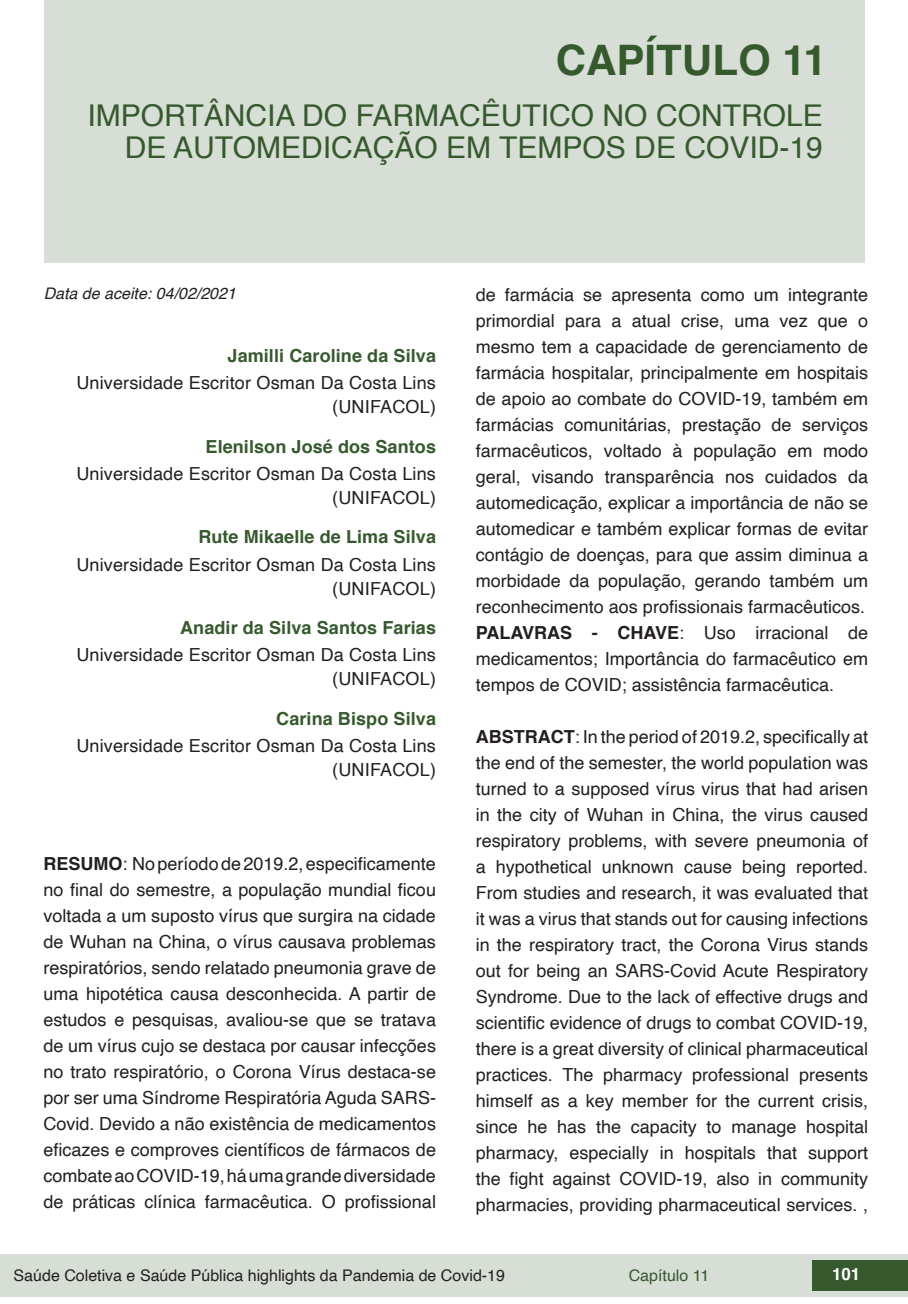
<style>
.page{position:relative;width:908px;height:1304px;background:#fff}
.page>*{position:absolute;margin:0;border:0;box-sizing:border-box;transform-origin:0 0}
.capítulos{font:700 42px "Helvetica";color:#36592e}
.nome_artigos{font:30px/32px "Helvetica";color:#36592e;text-align:right}
.Resumos_e_PC_TXT{font:18px/26px "Helvetica";color:#231f20;text-align:justify}
.info_autores{font:18px/24px "Helvetica";letter-spacing:.01em;color:#231f20;text-align:right}
.nome_autores{font:700 18px "Helvetica";letter-spacing:.005em;color:#36592e}
.t1{font:700 16.8px "Helvetica";color:#fff}
.t2{font:16px "Helvetica";color:#231f20}
.t3{font:italic 16px "Helvetica";color:#231f20}
.t4{font:16px "Helvetica";color:#36592e}
.s1{font-weight:700}
</style>
<div class="page">
<div style="left:0;top:1254px;width:906px;height:43px;background:#d7ded5"></div>
<div style="left:812px;top:1261px;width:95px;height:30px;background:#36592e"></div>
<div style="left:44px;top:0;width:819px;height:263px;background:#d7ded5"></div>
<p class="capítulos" style="left:555px;top:26px;width:272px">CAPÍTULO 11</p>
<p class="nome_artigos" style="left:87px;top:101px;width:736px">IMPORTÂNCIA DO FARMACÊUTICO NO CONTROLE<br>DE AUTOMEDICAÇÃO EM TEMPOS DE COVID-19</p>
<p class="t3" style="left:44px;top:280px;width:194px">Data de aceite: 04/02/2021</p>
<p class="nome_autores" style="left:227px;top:341px;width:210px">Jamilli Caroline da Silva</p>
<p class="info_autores" style="left:76px;top:372px;width:361px">Universidade Escritor Osman Da Costa Lins (UNIFACOL)</p>
<p class="nome_autores" style="left:205px;top:432px;width:232px">Elenilson José dos Santos</p>
<p class="info_autores" style="left:76px;top:462px;width:361px">Universidade Escritor Osman Da Costa Lins (UNIFACOL)</p>
<p class="nome_autores" style="left:198px;top:523px;width:239px">Rute Mikaelle de Lima Silva</p>
<p class="info_autores" style="left:76px;top:553px;width:361px">Universidade Escritor Osman Da Costa Lins (UNIFACOL)</p>
<p class="nome_autores" style="left:180px;top:613px;width:257px">Anadir da Silva Santos Farias</p>
<p class="info_autores" style="left:76px;top:644px;width:361px">Universidade Escritor Osman Da Costa Lins (UNIFACOL)</p>
<p class="nome_autores" style="left:276px;top:704px;width:161px">Carina Bispo Silva</p>
<p class="info_autores" style="left:76px;top:734px;width:361px">Universidade Escritor Osman Da Costa Lins (UNIFACOL)</p>
<p class="Resumos_e_PC_TXT" style="left:43px;top:851px;width:394px"><span class="s1">RESUMO</span>: No período de 2019.2, especificamente no final do semestre, a população mundial ficou voltada a um suposto vírus que surgira na cidade de Wuhan na China, o vírus causava problemas respiratórios, sendo relatado pneumonia grave de uma hipotética causa desconhecida. A partir de estudos e pesquisas, avaliou-se que se tratava de um vírus cujo se destaca por causar infecções no trato respiratório, o Corona Vírus destaca-se por ser uma Síndrome Respiratória Aguda SARS-Covid. Devido a não existência de medicamentos eficazes e comproves científicos de fármacos de combate ao COVID-19, há uma grande diversidade de práticas clínica farmacêutica. O profissional</p>
<p class="Resumos_e_PC_TXT" style="left:475px;top:282px;width:394px">de farmácia se apresenta como um integrante primordial para a atual crise, uma vez que o mesmo tem a capacidade de gerenciamento de farmácia hospitalar, principalmente em hospitais de apoio ao combate do COVID-19, também em farmácias comunitárias, prestação de serviços farmacêuticos, voltado à população em modo geral, visando transparência nos cuidados da automedicação, explicar a importância de não se automedicar e também explicar formas de evitar contágio de doenças, para que assim diminua a morbidade da população, gerando também um reconhecimento aos profissionais farmacêuticos.</p>
<p class="Resumos_e_PC_TXT" style="left:475px;top:620px;width:394px"><span class="s1">PALAVRAS - CHAVE</span>: Uso irracional de medicamentos; Importância do farmacêutico em tempos de COVID; assistência farmacêutica.</p>
<p class="Resumos_e_PC_TXT" style="left:475px;top:724px;width:394px"><span class="s1">ABSTRACT</span>: In the period of 2019.2, specifically at the end of the semester, the world population was turned to a supposed vírus virus that had arisen in the city of Wuhan in China, the virus caused respiratory problems, with severe pneumonia of a hypothetical unknown cause being reported.<br>From studies and research, it was evaluated that it was a virus that stands out for causing infections in the respiratory tract, the Corona Virus stands out for being an SARS-Covid Acute Respiratory Syndrome. Due to the lack of effective drugs and scientific evidence of drugs to combat COVID-19, there is a great diversity of clinical pharmaceutical practices. The pharmacy professional presents himself as a key member for the current crisis, since he has the capacity to manage hospital pharmacy, especially in hospitals that support the fight against COVID-19, also in community pharmacies, providing pharmaceutical services. ,</p>
<p class="t2" style="left:14px;top:1263px;width:492px">Saúde Coletiva e Saúde Pública highlights da Pandemia de Covid-19</p>
<p class="t4" style="left:628px;top:1263px;width:82px">Capítulo 11</p>
<p class="t1" style="left:831px;top:1261px;width:30px">101</p>
</div>
